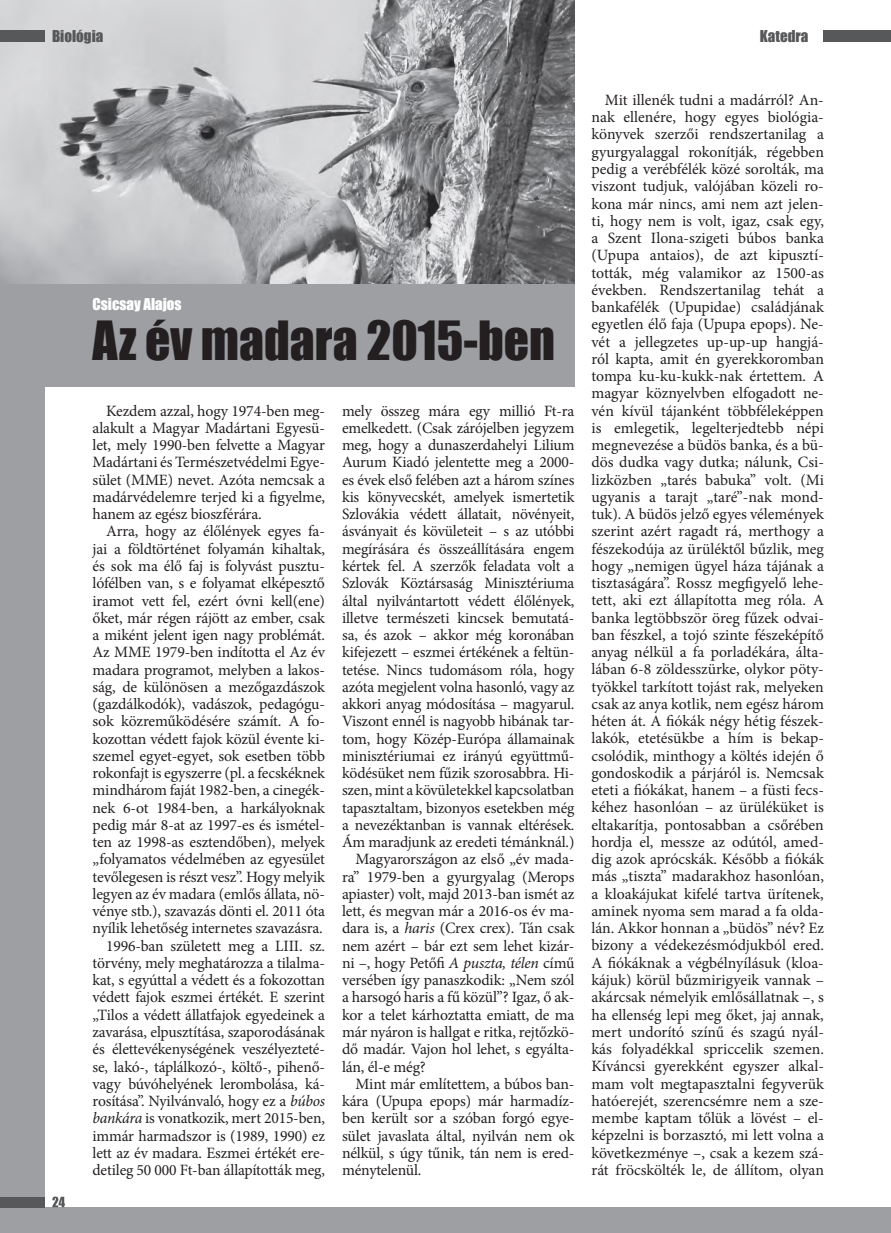
<style>
.page{position:relative;width:891px;height:1233px;background:#fff}
.page>*{position:absolute;margin:0;border:0;box-sizing:border-box;transform-origin:0 0}
.t1{font:49.65px "Impact";color:#231f20}
.t2{font:15.75px/17.2px "Minion Pro";letter-spacing:-.01em;color:#231f20;text-align:justify}
.t3{font:15px "Impact";color:#57585a}
.t4{font:15px "Impact";color:#fff}
.s1{font-style:italic}
</style>
<div class="page">
<img style="left:0;top:0;width:574px;height:284px">
<div style="left:0;top:284px;width:574px;height:103px;background:#9d9fa2"></div>
<div style="left:0;top:321px;width:45px;height:911px;background:#9d9fa2"></div>
<div style="left:0;top:1207px;width:891px;height:25px;background:#9d9fa2"></div>
<div style="left:824px;top:30px;width:67px;height:12px;background:#57585a"></div>
<svg style="left:52px;top:1196px;width:13px;height:11px"></svg>
<div style="left:0;top:30px;width:45px;height:12px;background:#57585a"></div>
<div style="left:0;top:1196px;width:45px;height:11px;background:#57585a"></div>
<p class="t3" style="left:52px;top:24px;width:53px">Biológia</p>
<p class="t3" style="left:760px;top:24px;width:50px">Katedra</p>
<p class="t4" style="left:93px;top:292px;width:91px">Csicsay Alajos</p>
<h1 class="t1" style="left:93px;top:302px;width:464px">Az év madara 2015-ben</h1>
<p class="t2" style="left:93px;top:402px;width:234px;text-indent:13px">Kezdem azzal, hogy 1974-ben meg&shy;alakult a Magyar Madártani Egyesü&shy;let, mely 1990-ben felvette a Magyar Madártani és Természetvédelmi Egye&shy;sület (MME) nevet. Azóta nemcsak a madárvédelemre terjed ki a figyelme, hanem az egész bioszférára.</p>
<p class="t2" style="left:93px;top:523px;width:234px;text-align:right">Arra, hogy az élőlények egyes fa&shy;jai a földtörténet folyamán kihaltak, és sok ma élő faj is folyvást pusztu&shy;lófélben van, s e folyamat elképesztő iramot vett fel, ezért óvni kell(ene) őket, már régen rájött az ember, csak a miként jelent igen nagy problémát.<br>Az MME 1979-ben indította el Az év madara programot, melyben a lakos&shy;ság, de különösen a mezőgazdászok (gazdálkodók), vadászok, pedagógu&shy;sok közreműködésére számít. A fo&shy;kozottan védett fajok közül évente ki&shy;szemel egyet-egyet, sok esetben több rokonfajt is egyszerre (pl. a fecskéknek mindhárom faját 1982-ben, a cinegék&shy;nek 6-ot 1984-ben, a harkályoknak pedig már 8-at az 1997-es és ismétel&shy;ten az 1998-as esztendőben), melyek „folyamatos védelmében az egyesület tevőlegesen is részt vesz”. Hogy melyik legyen az év madara (emlős állata, nö&shy;vénye stb.), szavazás dönti el. 2011 óta nyílik lehetőség internetes szavazásra.<br>1996-ban született meg a LIII. sz. törvény, mely meghatározza a tilalma&shy;kat, s egyúttal a védett és a fokozottan védett fajok eszmei értékét. E szerint „Tilos a védett állatfajok egyedeinek a zavarása, elpusztítása, szaporodásának és élettevékenységének veszélyezteté&shy;se, lakó-, táplálkozó-, költő-, pihenő&shy;vagy búvóhelyének lerombolása, ká&shy;rosítása”. Nyilvánvaló, hogy ez a <span class="s1">búbos bankára</span> is vonatkozik, mert 2015-ben, immár harmadszor is (1989, 1990) ez lett az év madara. Eszmei értékét ere&shy;detileg 50 000 Ft-ban állapították meg,</p>
<p class="t2" style="left:342px;top:402px;width:234px">mely összeg mára egy millió Ft-ra</p>
<p class="t2" style="left:342px;top:419px;width:234px">emelkedett. (Csak zárójelben jegyzem</p>
<p class="t2" style="left:342px;top:436px;width:234px">meg, hogy a dunaszerdahelyi Lilium</p>
<p class="t2" style="left:342px;top:454px;width:234px">Aurum Kiadó jelentette meg a 2000-</p>
<p class="t2" style="left:342px;top:471px;width:234px">es évek első felében azt a három színes</p>
<p class="t2" style="left:342px;top:488px;width:234px">kis könyvecskét, amelyek ismertetik</p>
<p class="t2" style="left:342px;top:505px;width:234px">Szlovákia védett állatait, növényeit,</p>
<p class="t2" style="left:342px;top:523px;width:234px">ásványait és kövületeit – s az utóbbi</p>
<p class="t2" style="left:342px;top:540px;width:234px">megírására és összeállítására engem</p>
<p class="t2" style="left:342px;top:557px;width:234px">kértek fel. A szerzők feladata volt a</p>
<p class="t2" style="left:342px;top:574px;width:234px">Szlovák Köztársaság Minisztériuma</p>
<p class="t2" style="left:342px;top:592px;width:234px">által nyilvántartott védett élőlények,</p>
<p class="t2" style="left:342px;top:609px;width:234px">illetve természeti kincsek bemutatá-</p>
<p class="t2" style="left:342px;top:626px;width:234px">sa, és azok – akkor még koronában</p>
<p class="t2" style="left:342px;top:643px;width:234px">kifejezett – eszmei értékének a feltün-</p>
<p class="t2" style="left:342px;top:661px;width:234px">tetése. Nincs tudomásom róla, hogy</p>
<p class="t2" style="left:342px;top:678px;width:234px">azóta megjelent volna hasonló, vagy az</p>
<p class="t2" style="left:342px;top:695px;width:234px">akkori anyag módosítása – magyarul.</p>
<p class="t2" style="left:342px;top:712px;width:234px">Viszont ennél is nagyobb hibának tar-</p>
<p class="t2" style="left:342px;top:730px;width:234px">tom, hogy Közép-Európa államainak</p>
<p class="t2" style="left:342px;top:747px;width:234px">minisztériumai ez irányú együttmű-</p>
<p class="t2" style="left:342px;top:764px;width:234px">ködésüket nem fűzik szorosabbra. Hi-</p>
<p class="t2" style="left:342px;top:781px;width:234px">szen, mint a kövületekkel kapcsolatban</p>
<p class="t2" style="left:342px;top:799px;width:234px">tapasztaltam, bizonyos esetekben még</p>
<p class="t2" style="left:342px;top:816px;width:234px">a nevezéktanban is vannak eltérések.</p>
<p class="t2" style="left:342px;top:833px;width:234px">Ám maradjunk az eredeti témánknál.)</p>
<p class="t2" style="left:356px;top:850px;width:220px">Magyarországon az első „év mada-</p>
<p class="t2" style="left:342px;top:868px;width:234px">ra” 1979-ben a gyurgyalag (Merops</p>
<p class="t2" style="left:342px;top:885px;width:234px">apiaster) volt, majd 2013-ban ismét az</p>
<p class="t2" style="left:342px;top:902px;width:234px">lett, és megvan már a 2016-os év ma-</p>
<p class="t2" style="left:342px;top:919px;width:234px">dara is, a <span class="s1">haris</span> (Crex crex). Tán csak</p>
<p class="t2" style="left:342px;top:937px;width:234px">nem azért – bár ezt sem lehet kizár-</p>
<p class="t2" style="left:342px;top:954px;width:234px">ni –, hogy Petőfi <span class="s1">A puszta, télen</span> című</p>
<p class="t2" style="left:342px;top:971px;width:234px">versében így panaszkodik: „Nem szól</p>
<p class="t2" style="left:342px;top:988px;width:234px">a harsogó haris a fű közül”? Igaz, ő ak-</p>
<p class="t2" style="left:342px;top:1006px;width:234px">kor a telet kárhoztatta emiatt, de ma</p>
<p class="t2" style="left:342px;top:1023px;width:234px">már nyáron is hallgat e ritka, rejtőzkö-</p>
<p class="t2" style="left:342px;top:1040px;width:234px">dő madár. Vajon hol lehet, s egyálta-</p>
<p class="t2" style="left:342px;top:1057px;width:85px">lán, él-e még?</p>
<p class="t2" style="left:356px;top:1075px;width:220px">Mint már említettem, a búbos ban-</p>
<p class="t2" style="left:342px;top:1092px;width:234px">kára (Upupa epops) már harmadíz-</p>
<p class="t2" style="left:342px;top:1109px;width:234px">ben került sor a szóban forgó egye-</p>
<p class="t2" style="left:342px;top:1126px;width:234px">sület javaslata által, nyilván nem ok</p>
<p class="t2" style="left:342px;top:1144px;width:234px">nélkül, s úgy tűnik, tán nem is ered-</p>
<p class="t2" style="left:342px;top:1161px;width:81px">ménytelenül.</p>
<p class="t2" style="left:591px;top:91px;width:234px;text-indent:13px">Mit illenék tudni a madárról? An&shy;nak ellenére, hogy egyes biológia&shy;könyvek szerzői rendszertanilag a gyurgyalaggal rokonítják, régebben pedig a verébfélék közé sorolták, ma viszont tudjuk, valójában közeli ro&shy;kona már nincs, ami nem azt jelen&shy;ti, hogy nem is volt, igaz, csak egy, a Szent Ilona-szigeti búbos banka (Upupa antaios), de azt kipusztí&shy;tották, még valamikor az 1500-as években. Rendszertanilag tehát a bankafélék (Upupidae) családjának egyetlen élő faja (Upupa epops). Ne&shy;vét a jellegzetes up-up-up hangjá&shy;ról kapta, amit én gyerekkoromban tompa ku-ku-kukk-nak értettem. A magyar köznyelvben elfogadott ne&shy;vén kívül tájanként többféleképpen is emlegetik, legelterjedtebb népi megnevezése a büdös banka, és a bü&shy;dös dudka vagy dutka; nálunk, Csi&shy;lizközben „tarés babuka” volt. (Mi ugyanis a tarajt „taré”-nak mond&shy;tuk). A büdös jelző egyes vélemények szerint azért ragadt rá, merthogy a fészekodúja az ürüléktől bűzlik, meg hogy „nemigen ügyel háza tájának a tisztaságára”. Rossz megfigyelő lehe&shy;tett, aki ezt állapította meg róla. A banka legtöbbször öreg fűzek odvai&shy;ban fészkel, a tojó szinte fészeképítő anyag nélkül a fa porladékára, álta&shy;lában 6-8 zöldesszürke, olykor pöt - työkkel tarkított tojást rak, melyeken csak az anya kotlik, nem egész három héten át. A fiókák négy hétig fészek&shy;lakók, etetésükbe a hím is bekap&shy;csolódik, minthogy a költés idején ő gondoskodik a párjáról is. Nemcsak eteti a fiókákat, hanem – a füsti fecs&shy;kéhez hasonlóan – az ürüléküket is eltakarítja, pontosabban a csőrében hordja el, messze az odútól, amed&shy;dig azok aprócskák. Később a fiókák más „tiszta” madarakhoz hasonlóan, a kloakájukat kifelé tartva ürítenek, aminek nyoma sem marad a fa olda&shy;lán. Akkor honnan a „büdös” név? Ez bizony a védekezésmódjukból ered.<br>A fiókáknak a végbélnyílásuk (kloa&shy;kájuk) körül bűzmirigyeik vannak – akárcsak némelyik emlősállatnak –, s ha ellenség lepi meg őket, jaj annak, mert undorító színű és szagú nyál&shy;kás folyadékkal spriccelik szemen.<br>Kíváncsi gyerekként egyszer alkal&shy;mam volt megtapasztalni fegyverük hatóerejét, szerencsémre nem a sze&shy;membe kaptam tőlük a lövést – el&shy;képzelni is borzasztó, mi lett volna a következménye –, csak a kezem szá&shy;rát fröcskölték le, de állítom, olyan</p>
</div>
